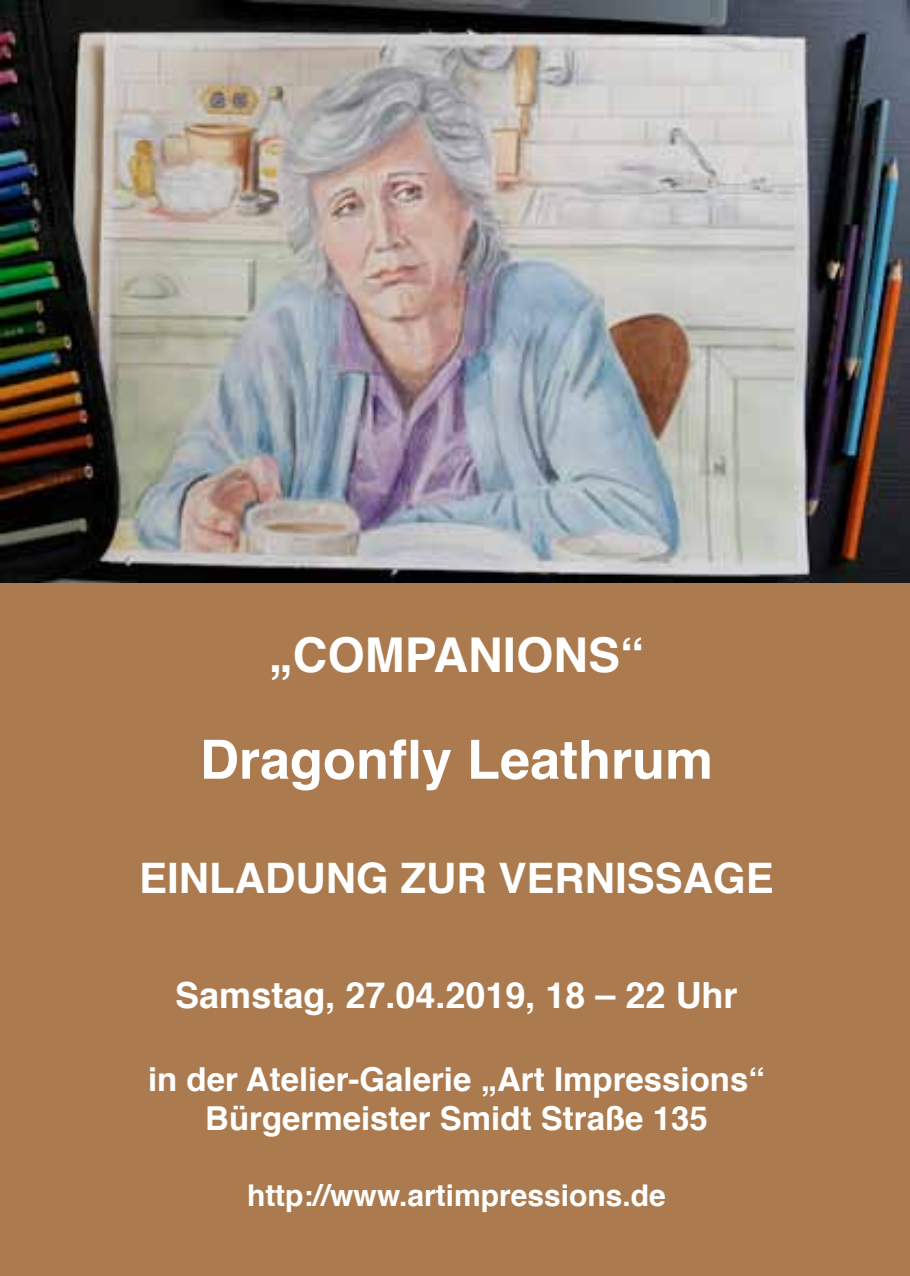
<style>
.page{position:relative;width:910px;height:1276px;background:#ab7b4f}
.page>*{position:absolute;margin:0;border:0;box-sizing:border-box;transform-origin:0 0}
.t1{font:700 54px "Helvetica";color:#fff}
.t2{font:700 48px "Helvetica";color:#fff}
.t3{font:700 42px "Helvetica";color:#fff}
.t4{font:700 36px "Helvetica";color:#fff}
.t5{font:700 33px/39.6px "Helvetica";color:#fff;text-align:center}
.t6{font:700 30px "Helvetica";color:#fff}
</style>
<div class="page">
<img style="left:0;top:0;width:910px;height:583px">
<h2 class="t2" style="left:269px;top:616px;width:377px">„COMPANIONS“</h2>
<h1 class="t1" style="left:200px;top:716px;width:515px">Dragonfly Leathrum</h1>
<p class="t3" style="left:139px;top:844px;width:636px">EINLADUNG ZUR VERNISSAGE</p>
<p class="t4" style="left:175px;top:966px;width:564px">Samstag, 27.04.2019, 18 – 22 Uhr</p>
<p class="t5" style="left:148px;top:1059px;width:618px">in der Atelier-Galerie „Art Impressions“<br>Bürgermeister Smidt Straße 135</p>
<p class="t6" style="left:247px;top:1171px;width:420px">http://www.artimpressions.de</p>
</div>
